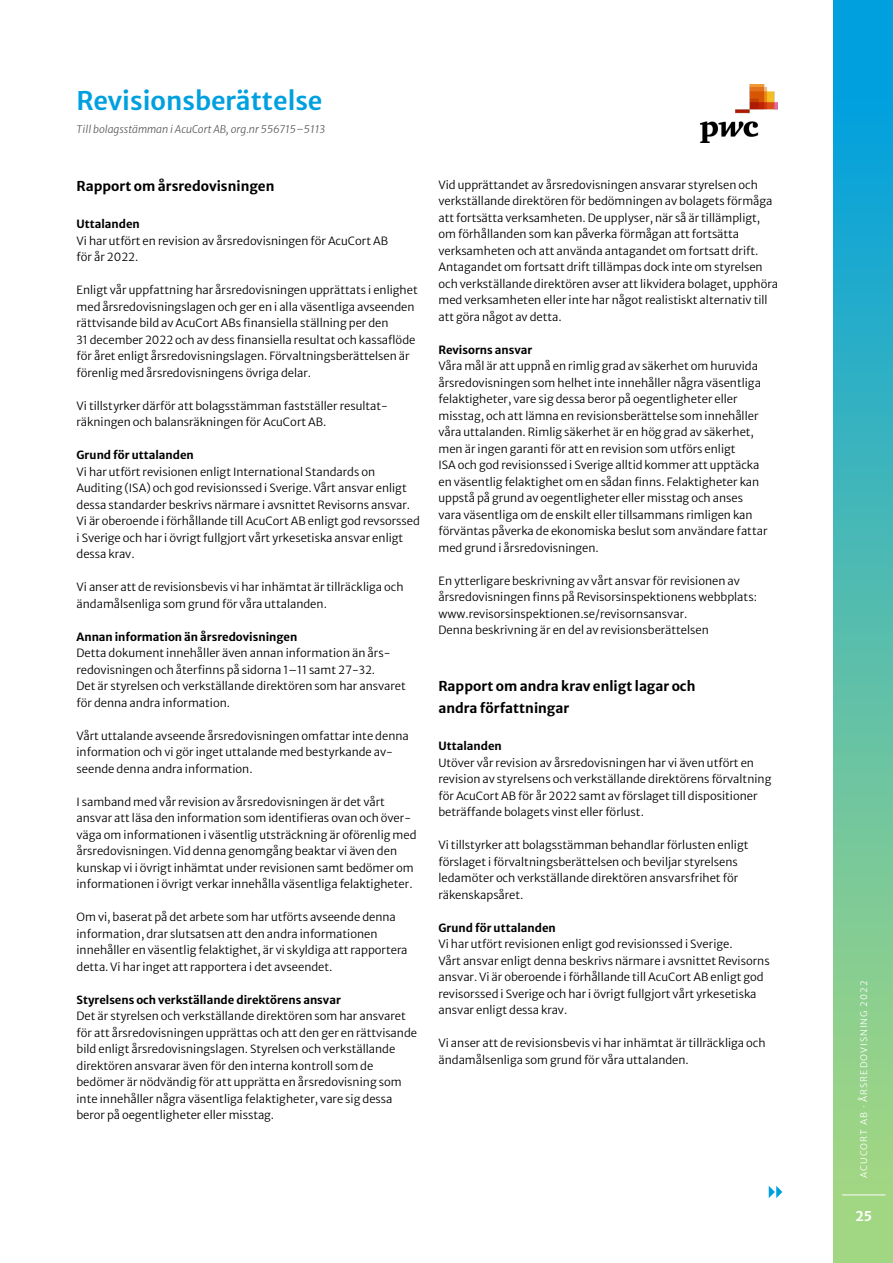
<style>
.page{position:relative;width:893px;height:1263px;background:#fff}
.page>*{position:absolute;margin:0;border:0;box-sizing:border-box;transform-origin:0 0}
.AcuCort_RUBRIK{font:600 25.5px "Merriweather Sans";color:#00a0df}
.Acu_Mellan{font:700 13.5px "Merriweather Sans";color:#000}
.t1{font:700 13.5px "Merriweather Sans";color:#fff}
.t2{font:300 11.25px/16.5px "Merriweather Sans";color:#000}
.t3{font:700 11.25px "Merriweather Sans";color:#000}
.AcuBildTEXT{font:italic 300 10.5px "Merriweather Sans";color:#575756}
.t4{font:300 9px "Merriweather Sans";letter-spacing:.12em;color:#fff}
</style>
<div class="page">
<div style="left:833px;top:0;width:60px;height:1263px;background:linear-gradient(to bottom,#009de4,#b0db7a)"></div>
<hr style="left:842px;top:1194px;width:43px;height:1px;background:#fff">
<img style="left:701px;top:85px;width:76px;height:58px">
<svg style="left:769px;top:1186px;width:13px;height:12px"></svg>
<p class="AcuCort_RUBRIK" style="left:77px;top:79px;width:247px">Revisionsberättelse</p>
<p class="AcuBildTEXT" style="left:77px;top:119px;width:250px">Till bolagsstämman i AcuCort AB, org.nr 556715–5113</p>
<p class="Acu_Mellan" style="left:77px;top:174px;width:199px">Rapport om årsredovisningen</p>
<p class="t3" style="left:77px;top:214px;width:65px">Uttalanden</p>
<p class="t2" style="left:77px;top:231px;width:313px">Vi har utfört en revision av årsredovisningen för AcuCort AB</p>
<p class="t2" style="left:77px;top:247px;width:63px">för år 2022.</p>
<p class="t2" style="left:77px;top:280px;width:343px">Enligt vår uppfattning har årsredovisningen upprättats i enlighet med årsredovisningslagen och ger en i alla väsentliga avseenden rättvisande bild av AcuCort ABs finansiella ställning per den</p>
<p class="t2" style="left:77px;top:330px;width:340px">31 december 2022 och av dess finansiella resultat och kassaflöde för året enligt årsredovisningslagen. Förvaltningsberättelsen är förenlig med årsredovisningens övriga delar.</p>
<p class="t2" style="left:77px;top:396px;width:313px">Vi tillstyrker därför att bolagsstämman fastställer resultat-</p>
<p class="t2" style="left:77px;top:412px;width:252px">räkningen och balansräkningen för AcuCort AB.</p>
<p class="t3" style="left:77px;top:445px;width:119px">Grund för uttalanden</p>
<p class="t2" style="left:77px;top:462px;width:300px">Vi har utfört revisionen enligt International Standards on</p>
<p class="t2" style="left:77px;top:478px;width:345px">Auditing (ISA) och god revisionssed i Sverige. Vårt ansvar enligt dessa standarder beskrivs närmare i avsnittet Revisorns ansvar.<br>Vi är oberoende i förhållande till AcuCort AB enligt god revsorssed i Sverige och har i övrigt fullgjort vårt yrkesetiska ansvar enligt dessa krav.</p>
<p class="t2" style="left:77px;top:577px;width:329px">Vi anser att de revisionsbevis vi har inhämtat är tillräckliga och ändamålsenliga som grund för våra uttalanden.</p>
<p class="t3" style="left:77px;top:627px;width:222px">Annan information än årsredovisningen</p>
<p class="t2" style="left:77px;top:643px;width:315px">Detta dokument innehåller även annan information än års-</p>
<p class="t2" style="left:77px;top:660px;width:300px">redovisningen och återfinns på sidorna 1–11 samt 27-32.</p>
<p class="t2" style="left:77px;top:676px;width:331px">Det är styrelsen och verkställande direktören som har ansvaret för denna andra information.</p>
<p class="t2" style="left:77px;top:726px;width:334px">Vårt uttalande avseende årsredovisningen omfattar inte denna</p>
<p class="t2" style="left:77px;top:742px;width:318px">information och vi gör inget uttalande med bestyrkande av&shy;seende denna andra information.</p>
<p class="t2" style="left:77px;top:792px;width:310px">I samband med vår revision av årsredovisningen är det vårt</p>
<p class="t2" style="left:77px;top:808px;width:336px">ansvar att läsa den information som identifieras ovan och över-</p>
<p class="t2" style="left:77px;top:825px;width:341px">väga om informationen i väsentlig utsträckning är oförenlig med årsredovisningen. Vid denna genomgång beaktar vi även den kunskap vi i övrigt inhämtat under revisionen samt bedömer om informationen i övrigt verkar innehålla väsentliga felaktigheter.</p>
<p class="t2" style="left:77px;top:907px;width:321px">Om vi, baserat på det arbete som har utförts avseende denna information, drar slutsatsen att den andra informationen</p>
<p class="t2" style="left:77px;top:940px;width:333px">innehåller en väsentlig felaktighet, är vi skyldiga att rapportera detta. Vi har inget att rapportera i det avseendet.</p>
<p class="t3" style="left:77px;top:990px;width:266px">Styrelsens och verkställande direktörens ansvar</p>
<p class="t2" style="left:77px;top:1006px;width:342px">Det är styrelsen och verkställande direktören som har ansvaret för att årsredovisningen upprättas och att den ger en rättvisande bild enligt årsredovisningslagen. Styrelsen och verkställande direktören ansvarar även för den interna kontroll som de bedömer är nödvändig för att upprätta en årsredovisning som inte innehåller några väsentliga felaktigheter, vare sig dessa beror på oegentligheter eller misstag.</p>
<p class="t2" style="left:438px;top:175px;width:341px">Vid upprättandet av årsredovisningen ansvarar styrelsen och verkställande direktören för bedömningen av bolagets förmåga att fortsätta verksamheten. De upplyser, när så är tillämpligt, om förhållanden som kan påverka förmågan att fortsätta verksamheten och att använda antagandet om fortsatt drift.<br>Antagandet om fortsatt drift tillämpas dock inte om styrelsen och verkställande direktören avser att likvidera bolaget, upphöra med verksamheten eller inte har något realistiskt alternativ till att göra något av detta.</p>
<p class="t3" style="left:438px;top:340px;width:95px">Revisorns ansvar</p>
<p class="t2" style="left:438px;top:356px;width:324px">Våra mål är att uppnå en rimlig grad av säkerhet om huruvida årsredovisningen som helhet inte innehåller några väsentliga felaktigheter, vare sig dessa beror på oegentligheter eller</p>
<p class="t2" style="left:438px;top:406px;width:321px">misstag, och att lämna en revisionsberättelse som innehåller våra uttalanden. Rimlig säkerhet är en hög grad av säkerhet,</p>
<p class="t2" style="left:438px;top:439px;width:299px">men är ingen garanti för att en revision som utförs enligt</p>
<p class="t2" style="left:438px;top:455px;width:322px">ISA och god revisionssed i Sverige alltid kommer att upptäcka</p>
<p class="t2" style="left:438px;top:472px;width:322px">en väsentlig felaktighet om en sådan finns. Felaktigheter kan uppstå på grund av oegentligheter eller misstag och anses</p>
<p class="t2" style="left:438px;top:505px;width:330px">vara väsentliga om de enskilt eller tillsammans rimligen kan förväntas påverka de ekonomiska beslut som användare fattar med grund i årsredovisningen.</p>
<p class="t2" style="left:438px;top:571px;width:303px">En ytterligare beskrivning av vårt ansvar för revisionen av</p>
<p class="t2" style="left:438px;top:587px;width:320px">årsredovisningen finns på Revisorsinspektionens webbplats:</p>
<p class="t2" style="left:438px;top:604px;width:250px">www.revisorsinspektionen.se/revisornsansvar.</p>
<p class="t2" style="left:438px;top:620px;width:272px">Denna beskrivning är en del av revisionsberättelsen</p>
<p class="Acu_Mellan" style="left:438px;top:674px;width:258px">Rapport om andra krav enligt lagar och</p>
<p class="Acu_Mellan" style="left:438px;top:696px;width:132px">andra författningar</p>
<p class="t3" style="left:438px;top:736px;width:65px">Uttalanden</p>
<p class="t2" style="left:438px;top:753px;width:334px">Utöver vår revision av årsredovisningen har vi även utfört en revision av styrelsens och verkställande direktörens förvaltning för AcuCort AB för år 2022 samt av förslaget till dispositioner beträffande bolagets vinst eller förlust.</p>
<p class="t2" style="left:438px;top:836px;width:312px">Vi tillstyrker att bolagsstämman behandlar förlusten enligt förslaget i förvaltningsberättelsen och beviljar styrelsens ledamöter och verkställande direktören ansvarsfrihet för räkenskapsåret.</p>
<p class="t3" style="left:438px;top:918px;width:119px">Grund för uttalanden</p>
<p class="t2" style="left:438px;top:935px;width:296px">Vi har utfört revisionen enligt god revisionssed i Sverige.</p>
<p class="t2" style="left:438px;top:951px;width:333px">Vårt ansvar enligt denna beskrivs närmare i avsnittet Revisorns ansvar. Vi är oberoende i förhållande till AcuCort AB enligt god revisorssed i Sverige och har i övrigt fullgjort vårt yrkesetiska ansvar enligt dessa krav.</p>
<p class="t2" style="left:438px;top:1034px;width:329px">Vi anser att de revisionsbevis vi har inhämtat är tillräckliga och ändamålsenliga som grund för våra uttalanden.</p>
<p class="t4" style="left:856px;top:1178px;width:199px;rotate:-90deg">ACUCORT AB · ÅRSREDOVISNING 2022</p>
<p class="t1" style="left:855px;top:1204px;width:18px">25</p>
</div>
